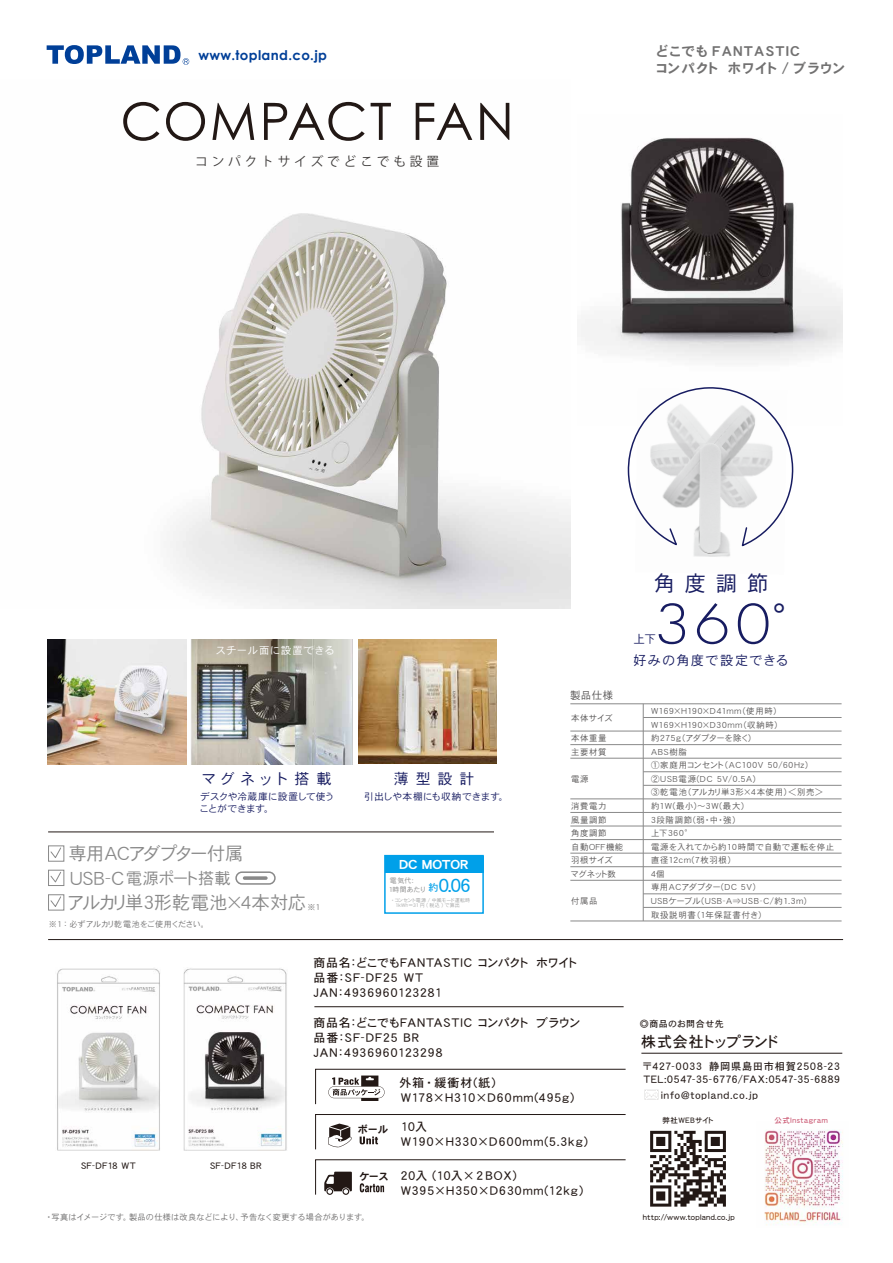
<style>
.page{position:relative;width:893px;height:1263px;background:#fff}
.page>*{position:absolute;margin:0;border:0;box-sizing:border-box;transform-origin:0 0}
.t1{font:300 53.1px "Futura";color:#171c61;scale:1.11 1}
.t2{font:51.6px "Century Gothic";letter-spacing:.025em;color:#221815}
.t3{font:21.45px "DFHS Gothic W3 WING RKSJ H";color:#171c61}
.t4{font:18.3px "DFHS Gothic W3 WING RKSJ H";color:#898989}
.t5{font:18.15px "DFHS Gothic W5 WING RKSJ H";color:#00a0e9}
.t6{font:16.05px "DFHS Gothic W3 WING RKSJ H";letter-spacing:.02em;color:#898989}
.t7{font:15px "DFHS Gothic W5 WING RKSJ H";letter-spacing:.065em;color:#221815}
.t8{font:15px "DFHS Gothic W3 WING RKSJ H";letter-spacing:.435em;color:#171c61}
.t9{font:15px "DFHS Gothic W3 WING RKSJ H";letter-spacing:.455em;color:#171c61}
.t10{font:13.65px/17.1px "DFHS Gothic W7 WING RKSJ H";letter-spacing:.115em;color:#727171}
.t11{font:700 13.35px "Century Gothic";letter-spacing:.025em;color:#003f98}
.t12{font:13.2px "DFHS Gothic W3 WING RKSJ H";letter-spacing:.13em;color:#171c61}
.t13{font:12.75px "Koz Go Pr 6 N";letter-spacing:.3em;color:#3d3a39}
.t14{font:12.6px "DFHS Gothic W7 WING RKSJ H";letter-spacing:.01em;color:#fff;scale:1.05 1}
.t15{font:12px/15px "DFHS Gothic W5 WING RKSJ H";letter-spacing:.09em;color:#221815}
.t16{font:12px/14.4px "DFHS Gothic W5 WINP RKSJ H";letter-spacing:.1em;color:#221815}
.t17{font:11.55px "DFHS Gothic W3 WING RKSJ H";color:#171c61}
.t18{font:10.5px "DFHS Gothic W3 WING RKSJ H";letter-spacing:.115em;color:#fff}
.t19{font:10.5px "DFHS Gothic W3 WING RKSJ H";color:#595757}
.t20{font:10.35px/15.8px "DFHS Gothic W5 WING RKSJ H";letter-spacing:.09em;color:#221815}
.t21{font:10.2px "DFHS Gothic W7 WING RKSJ H";color:#221815}
.t22{font:10.05px "DFHS Gothic W5 WING RKSJ H";color:#00a0e9}
.t23{font:9.75px/12px "DFHS Gothic W3 WING RKSJ H";letter-spacing:.09em;color:#171c61}
.t24{font:9px "DFHS Gothic W5 WING RKSJ H";letter-spacing:.085em;color:#221815}
.t25{font:8.4px/13.5px "DFHS Gothic W3 WING RKSJ H";letter-spacing:.08em;color:#595757}
.t26{font:8.4px/13.5px "DFHS Gothic W3 WING RKSJ H";letter-spacing:.115em;color:#595757}
.t27{font:8.4px "DFHS Gothic W3 WING RKSJ H";letter-spacing:.1em;color:#595757}
.t28{font:8.25px "DFHS Gothic W3 WINP RKSJ H";letter-spacing:.005em;color:#727171}
.t29{font:8.1px "DFHS Gothic W3 WING RKSJ H";letter-spacing:.085em;color:#727171}
.t30{font:7.5px "DFHS Maru Gothic W4 WING RKSJ H";letter-spacing:.035em;color:#221815}
.t31{font:7.5px "DFHS Gothic W5 WING RKSJ H";letter-spacing:.09em;color:#c84f6b}
.t32{font:7.5px "DFHS Gothic W5 WING RKSJ H";letter-spacing:.075em;color:#221815}
.t33{font:6.9px/8.6px "DFHS Gothic W3 WING RKSJ H";letter-spacing:.075em;color:#898989}
.t34{font:4.95px/5.6px "DFHS Gothic W3 WING RKSJ H";letter-spacing:.07em;color:#9fa0a0}
.s1{font-size:18.3px}
.s2{font-family:"DFHS Gothic W7 WING RKSJ H";font-size:10.2px}
</style>
<div class="page">
<img style="left:170px;top:213px;width:401px;height:395px">
<img style="left:581px;top:137px;width:261px;height:223px">
<img style="left:358px;top:639px;width:139px;height:125px">
<hr style="left:48px;top:939px;width:795px;height:1px;background:#221815">
<hr style="left:48px;top:832px;width:446px;height:1px;background:#221815">
<img style="left:693px;top:548px;width:37px;height:9px">
<svg style="left:627px;top:387px;width:167px;height:161px"></svg>
<img style="left:191px;top:639px;width:162px;height:125px">
<hr style="left:643px;top:717px;width:199px;height:1px;background:#898989">
<hr style="left:570px;top:731px;width:272px;height:1px;background:#898989">
<hr style="left:570px;top:744px;width:272px;height:1px;background:#898989">
<hr style="left:570px;top:758px;width:272px;height:1px;background:#898989">
<hr style="left:643px;top:771px;width:199px;height:1px;background:#898989">
<hr style="left:643px;top:785px;width:199px;height:1px;background:#898989">
<hr style="left:570px;top:799px;width:272px;height:1px;background:#898989">
<hr style="left:570px;top:812px;width:272px;height:1px;background:#898989">
<hr style="left:570px;top:826px;width:272px;height:1px;background:#898989">
<hr style="left:570px;top:839px;width:272px;height:1px;background:#898989">
<hr style="left:570px;top:853px;width:272px;height:1px;background:#898989">
<hr style="left:570px;top:866px;width:272px;height:1px;background:#898989">
<hr style="left:570px;top:880px;width:272px;height:1px;background:#898989">
<hr style="left:643px;top:893px;width:199px;height:1px;background:#898989">
<hr style="left:643px;top:907px;width:199px;height:1px;background:#898989">
<hr style="left:570px;top:921px;width:272px;height:1px;background:#898989">
<hr style="left:570px;top:703px;width:272px;height:1px;background:#898989">
<hr style="left:643px;top:704px;width:1px;height:217px;background:#898989">
<img style="left:183px;top:968px;width:104px;height:182px">
<img style="left:57px;top:968px;width:103px;height:182px">
<div style="left:48px;top:845px;width:16px;height:16px;border:1px solid #898989"></div>
<svg style="left:50px;top:847px;width:11px;height:11px"></svg>
<div style="left:48px;top:894px;width:16px;height:16px;border:1px solid #898989"></div>
<svg style="left:50px;top:896px;width:11px;height:11px"></svg>
<div style="left:235px;top:871px;width:41px;height:14px;border:2px solid #898989;border-radius:6px"></div>
<svg style="left:243px;top:876px;width:25px;height:4px"></svg>
<div style="left:48px;top:870px;width:16px;height:16px;border:1px solid #898989"></div>
<svg style="left:50px;top:871px;width:12px;height:12px"></svg>
<div style="left:384px;top:855px;width:100px;height:59px;border:2px solid #00a0e9"></div>
<div style="left:385px;top:856px;width:98px;height:16px;background:#00a0e9"></div>
<img style="left:48px;top:639px;width:139px;height:125px">
<svg style="left:644px;top:1089px;width:15px;height:11px"></svg>
<hr style="left:641px;top:1053px;width:201px;height:1px;background:#221815">
<svg style="left:650px;top:1131px;width:76px;height:75px"></svg>
<img style="left:764px;top:1129px;width:79px;height:96px">
<svg style="left:47px;top:45px;width:142px;height:20px"></svg>
<svg style="left:315px;top:1069px;width:311px;height:36px"></svg>
<svg style="left:315px;top:1159px;width:311px;height:36px"></svg>
<svg style="left:315px;top:1114px;width:311px;height:36px"></svg>
<hr style="left:314px;top:1006px;width:310px;height:1px;background:#221815">
<h3 class="t11" style="left:198px;top:45px;width:130px">www.topland.co.jp</h3>
<h2 class="t2" style="left:120px;top:85px;width:395px">COMPACT FAN</h2>
<h3 class="t13" style="left:195px;top:154px;width:245px">コンパクトサイズでどこでも設置</h3>
<h3 class="t10" style="left:657px;top:43px;width:190px">どこでも FANTASTIC<br>コンパクト　ホワイト / ブラウン</h3>
<p class="t18" style="left:216px;top:645px;width:119px">スチール面に設置できる</p>
<h3 class="t8" style="left:202px;top:771px;width:130px">マグネット搭載</h3>
<h3 class="t9" style="left:394px;top:771px;width:82px">薄型設計</h3>
<p class="t23" style="left:201px;top:791px;width:134px">デスクや冷蔵庫に設置して使うことができます。</p>
<p class="t23" style="left:364px;top:791px;width:141px">引出しや本棚にも収納できます。</p>
<h3 class="t4" style="left:69px;top:845px;width:176px">専用ACアダプター付属</h3>
<h3 class="t4" style="left:69px;top:894px;width:239px">アルカリ単3形乾電池×４本対応</h3>
<h3 class="t6" style="left:70px;top:870px;width:162px"><span class="s1">USB-C</span>電源ポート搭載</h3>
<p class="t29" style="left:307px;top:903px;width:14px">※1</p>
<p class="t29" style="left:49px;top:920px;width:158px">※1 ：必ずアルカリ乾電池をご使用ください。</p>
<h3 class="t14" style="left:399px;top:858px;width:67px">DC MOTOR</h3>
<p class="t33" style="left:390px;top:877px;width:37px">電気代:<br>１時間あたり</p>
<h3 class="t5" style="left:439px;top:876px;width:33px">0.06</h3>
<p class="t34" style="left:395px;top:897px;width:76px;text-indent:-4px">・コンセント電源 / 中風モード運転時<br>1kＷh＝31 円 ( 税込 ) で算出</p>
<p class="t22" style="left:428px;top:882px;width:12px">約</p>
<h3 class="t3" style="left:654px;top:573px;width:116px">角度調節</h3>
<p class="t19" style="left:570px;top:690px;width:45px">製品仕様</p>
<p class="t25" style="left:571px;top:711px;width:43px">本体サイズ</p>
<h1 class="t1" style="left:654px;top:588px;width:119px">360<sup>°</sup></h1>
<h3 class="t12" style="left:634px;top:653px;width:155px">好みの角度で設定できる</h3>
<h3 class="t17" style="left:633px;top:633px;width:24px">上下</h3>
<p class="t25" style="left:651px;top:704px;width:128px">W169×H190×Ｄ41mm（使用時）</p>
<p class="t27" style="left:651px;top:720px;width:129px">W169×H190×Ｄ30mm（収納時）</p>
<p class="t25" style="left:571px;top:732px;width:37px">本体重量</p>
<p class="t25" style="left:651px;top:732px;width:101px">約275g（アダプターを除く)</p>
<p class="t25" style="left:571px;top:745px;width:37px">主要材質</p>
<p class="t26" style="left:651px;top:745px;width:160px">ABS樹脂<br>①家庭用コンセント（AC100V 50/60Hz）</p>
<p class="t25" style="left:571px;top:772px;width:19px">電源</p>
<p class="t25" style="left:651px;top:772px;width:173px">②USB電源(ＤＣ 5Ｖ/0.5Ａ)<br>③乾電池（アルカリ単3形×4本使用）＜別売＞</p>
<p class="t25" style="left:571px;top:799px;width:37px">消費電力</p>
<p class="t25" style="left:651px;top:799px;width:94px">約1W(最小)～3W(最大)</p>
<p class="t25" style="left:571px;top:813px;width:37px">風量調節</p>
<p class="t25" style="left:651px;top:813px;width:86px">3段階調節(弱・中・強)</p>
<p class="t25" style="left:571px;top:827px;width:37px">角度調節</p>
<p class="t25" style="left:651px;top:827px;width:38px">上下360°</p>
<p class="t25" style="left:571px;top:840px;width:54px">自動OFF機能</p>
<p class="t25" style="left:651px;top:840px;width:185px">電源を入れてから約10時間で自動で運転を停止</p>
<p class="t25" style="left:571px;top:854px;width:43px">羽根サイズ</p>
<p class="t25" style="left:651px;top:854px;width:81px">直径12ｃｍ(7枚羽根)</p>
<p class="t25" style="left:571px;top:867px;width:46px">マグネット数</p>
<p class="t25" style="left:651px;top:867px;width:108px">4個<br>専用ACアダプター(DC ５V）</p>
<p class="t25" style="left:571px;top:894px;width:28px">付属品</p>
<p class="t25" style="left:651px;top:894px;width:159px">USBケーブル(USB-A⇒USB-C/約1.3ｍ）取扱説明書（1年保証書付き）</p>
<h3 class="t15" style="left:314px;top:956px;width:265px">商品名：どこでもFANTASTIC コンパクト　ホワイト品番：SF-DF25 WT<br>ＪＡＮ：4936960123281</h3>
<h3 class="t15" style="left:314px;top:1015px;width:268px">商品名：どこでもFANTASTIC コンパクト　ブラウン品番：SF-DF25 BR<br>ＪＡＮ：4936960123298</h3>
<h3 class="t16" style="left:400px;top:1075px;width:97px">外箱・緩衝材(紙)</h3>
<h3 class="t16" style="left:401px;top:1090px;width:175px">W178×H310×D60mm(495g)</h3>
<p class="t24" style="left:81px;top:1161px;width:56px">SF-DF18 WT</p>
<p class="t24" style="left:210px;top:1161px;width:53px">SF-DF18 BR</p>
<p class="t21" style="left:358px;top:1125px;width:71px">ボール <sup>10入</sup></p>
<h3 class="t16" style="left:401px;top:1134px;width:188px">W190×H330×D600mm(5.3kg)</h3>
<h3 class="t16" style="left:401px;top:1169px;width:184px;text-indent:-41px"><span class="s2">ケース</span> 20入（10入×２BOX）<br>W395×H350×D630mm(12kg)</h3>
<p class="t28" style="left:45px;top:1213px;width:327px">・写真はイメージです。製品の仕様は改良などにより、予告なく変更する場合があります。</p>
<p class="t24" style="left:640px;top:1020px;width:86px">◎商品のお問合せ先</p>
<p class="t20" style="left:642px;top:1059px;width:199px">〒427-0033　静岡県島田市相賀2508-23</p>
<h3 class="t7" style="left:641px;top:1034px;width:138px">株式会社トップランド</h3>
<p class="t20" style="left:661px;top:1071px;width:180px;text-indent:-18px">TEL:0547-35-6776/FAX:0547-35-6889 info@topland.co.jp</p>
<p class="t32" style="left:663px;top:1117px;width:52px">弊社WEBサイト</p>
<p class="t31" style="left:774px;top:1117px;width:55px">公式Instagram</p>
<p class="t30" style="left:643px;top:1214px;width:93px">http://www.topland.co.jp</p>
</div>
